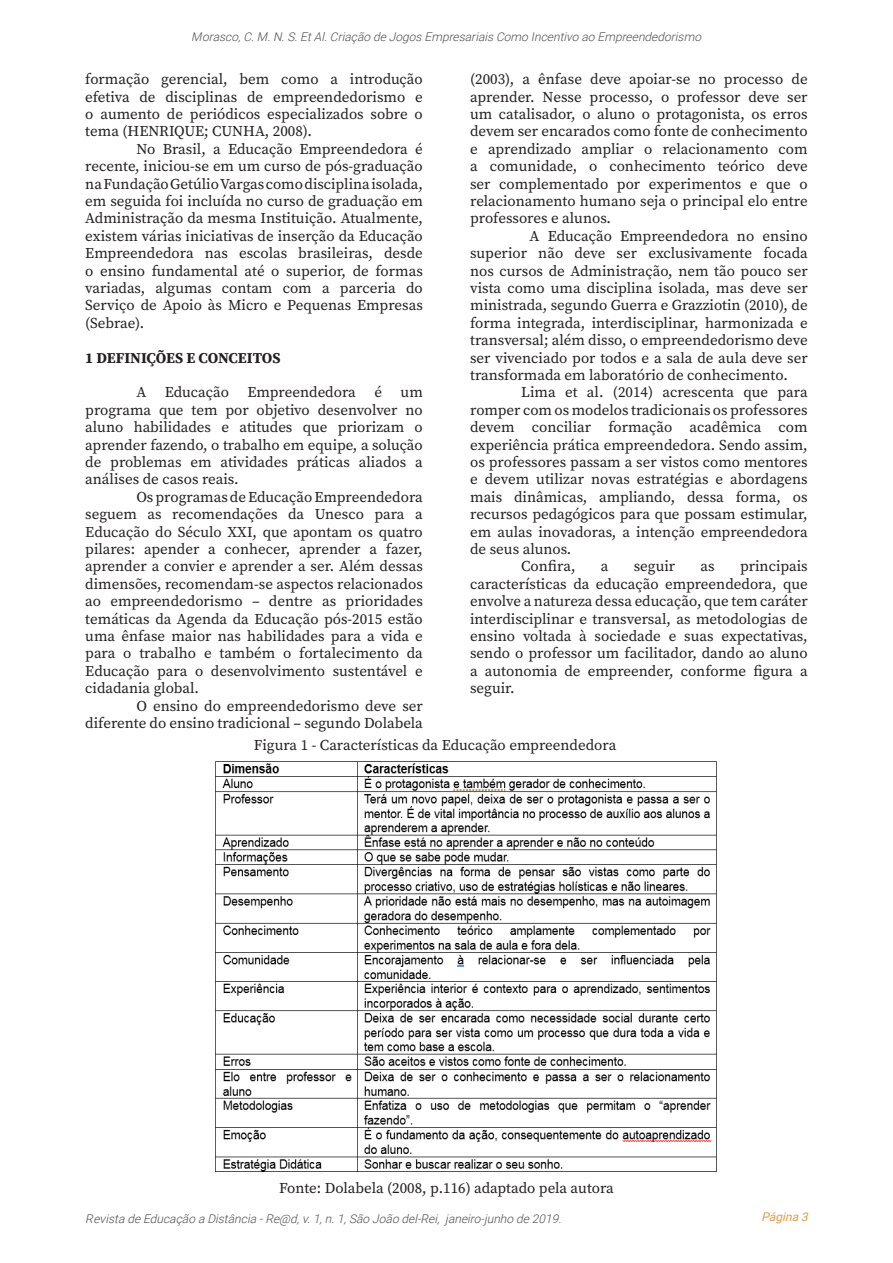
<style>
.page{position:relative;width:893px;height:1263px;background:#fff}
.page>*{position:absolute;margin:0;border:0;box-sizing:border-box;transform-origin:0 0}
.Main_Text{font:15px/17.4px "Source Serif Pro";color:#231f20;text-align:justify}
.Main_Text-2{font:700 15px "Source Serif Pro";letter-spacing:-.005em;color:#231f20}
.t1{font:italic 300 12px "Roboto";color:#231f20}
.t2{font:italic 12px "Roboto";color:#e09b46}
</style>
<div class="page">
<img style="left:215px;top:761px;width:502px;height:411px">
<p class="t1" style="left:192px;top:29px;width:514px">Morasco,C.M.N.S.EtAl.Criação deJogosEmpresariaisComo Incentivo ao Empreendedorismo</p>
<p class="Main_Text" style="left:85px;top:70px;width:339px">formação gerencial, bem como a introdução efetiva de disciplinas de empreendedorismo e o aumento de periódicos especializados sobre o tema (HENRIQUE; CUNHA, 2008).</p>
<p class="Main_Text" style="left:85px;top:140px;width:339px;text-indent:51px">No Brasil, a Educação Empreendedora é recente, iniciou-se em um curso de pós-graduação na Fundação Getúlio Vargas como disciplina isolada, em seguida foi incluída no curso de graduação em Administração da mesma Instituição. Atualmente, existem várias iniciativas de inserção da Educação Empreendedora nas escolas brasileiras, desde o ensino fundamental até o superior, de formas variadas, algumas contam com a parceria do Serviço de Apoio às Micro e Pequenas Empresas (Sebrae).</p>
<p class="Main_Text-2" style="left:85px;top:347px;width:197px">1 DEFINIÇÕES E CONCEITOS</p>
<p class="Main_Text" style="left:85px;top:384px;width:339px;text-indent:51px">A Educação Empreendedora é um programa que tem por objetivo desenvolver no aluno habilidades e atitudes que priorizam o aprender fazendo, o trabalho em equipe, a solução de problemas em atividades práticas aliados a análises de casos reais.</p>
<p class="Main_Text" style="left:85px;top:488px;width:339px;text-indent:51px">Os programas de Educação Empreendedora seguem as recomendações da Unesco para a Educação do Século XXI, que apontam os quatro pilares: apender a conhecer, aprender a fazer, aprender a convier e aprender a ser. Além dessas dimensões, recomendam-se aspectos relacionados ao empreendedorismo – dentre as prioridades temáticas da Agenda da Educação pós-2015 estão uma ênfase maior nas habilidades para a vida e para o trabalho e também o fortalecimento da Educação para o desenvolvimento sustentável e cidadania global.</p>
<p class="Main_Text" style="left:85px;top:697px;width:339px;text-align:right">O ensino do empreendedorismo deve ser diferente do ensino tradicional – segundo Dolabela</p>
<p class="Main_Text" style="left:470px;top:70px;width:339px">(2003), a ênfase deve apoiar-se no processo de aprender. Nesse processo, o professor deve ser um catalisador, o aluno o protagonista, os erros devem ser encarados como fonte de conhecimento e aprendizado ampliar o relacionamento com a comunidade, o conhecimento teórico deve ser complementado por experimentos e que o relacionamento humano seja o principal elo entre professores e alunos.</p>
<p class="Main_Text" style="left:470px;top:227px;width:339px;text-indent:59px">A Educação Empreendedora no ensino superior não deve ser exclusivamente focada nos cursos de Administração, nem tão pouco ser vista como uma disciplina isolada, mas deve ser ministrada, segundo Guerra e Grazziotin (2010), de forma integrada, interdisciplinar, harmonizada e transversal; além disso, o empreendedorismo deve ser vivenciado por todos e a sala de aula deve ser transformada em laboratório de conhecimento.</p>
<p class="Main_Text" style="left:470px;top:384px;width:339px;text-indent:51px">Lima et al. (2014) acrescenta que para romper com os modelos tradicionais os professores devem conciliar formação acadêmica com experiência prática empreendedora. Sendo assim, os professores passam a ser vistos como mentores e devem utilizar novas estratégias e abordagens mais dinâmicas, ampliando, dessa forma, os recursos pedagógicos para que possam estimular, em aulas inovadoras, a intenção empreendedora de seus alunos.</p>
<p class="Main_Text" style="left:521px;top:558px;width:56px">Confira,</p>
<p class="Main_Text" style="left:601px;top:558px;width:9px">a</p>
<p class="Main_Text" style="left:634px;top:558px;width:43px">seguir</p>
<p class="Main_Text" style="left:701px;top:558px;width:16px">as</p>
<p class="Main_Text" style="left:470px;top:558px;width:339px;text-indent:270px">principais características da educação empreendedora, que envolve a natureza dessa educação, que tem caráter interdisciplinar e transversal, as metodologias de ensino voltada à sociedade e suas expectativas, sendo o professor um facilitador, dando ao aluno a autonomia de empreender, conforme figura a seguir.</p>
<p class="Main_Text" style="left:254px;top:736px;width:364px">Figura 1 - Características da Educação empreendedora</p>
<p class="Main_Text" style="left:279px;top:1179px;width:336px">Fonte: Dolabela (2008, p.116) adaptado pela autora</p>
<p class="t1" style="left:86px;top:1210px;width:480px">Revista deEducação a Distância -Re@d,v.1,n.1,São João del-Rei, janeiro-junho de2019.</p>
<p class="t2" style="left:761px;top:1208px;width:51px">Página 3</p>
</div>
